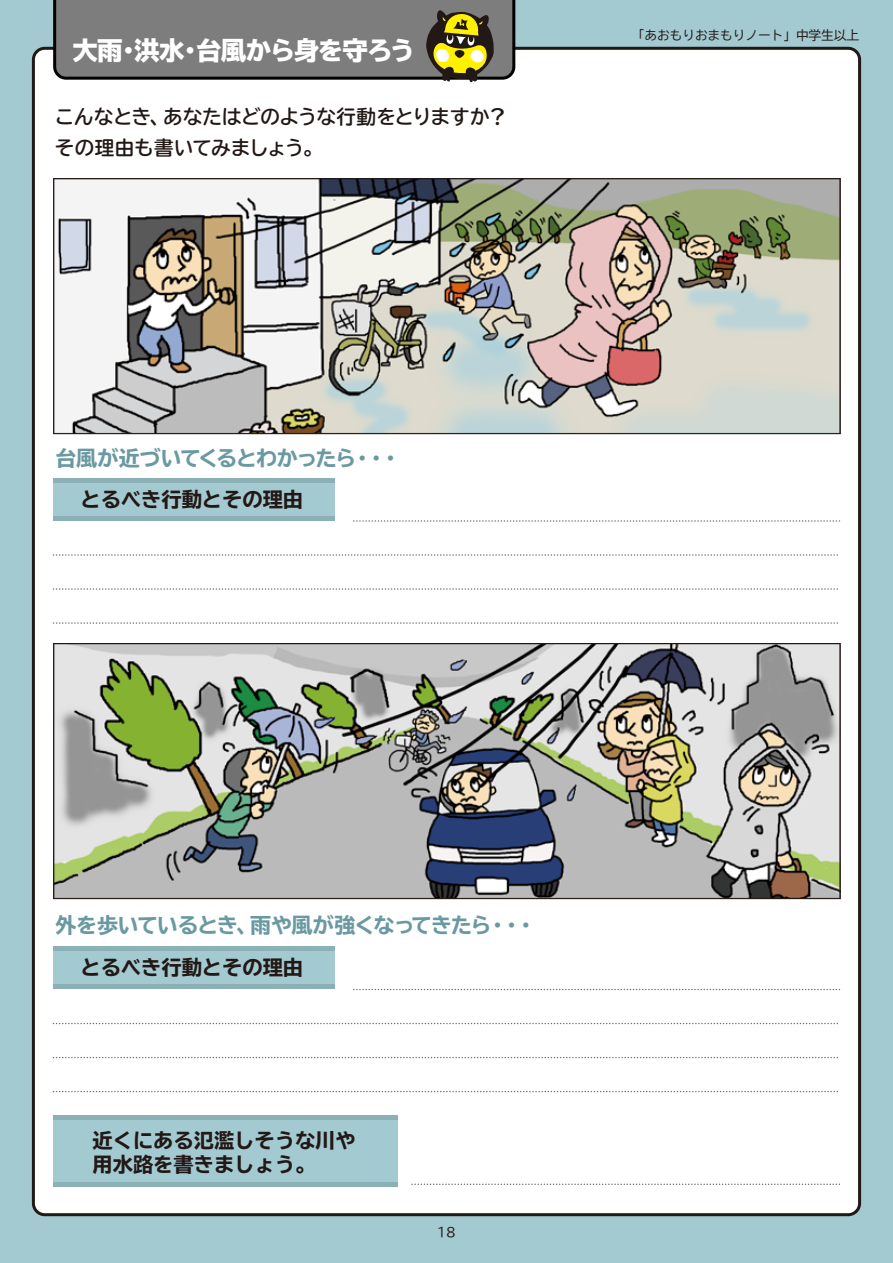
<style>
.page{position:relative;width:893px;height:1263px;background:#a4cad1}
.page>*{position:absolute;margin:0;border:0;box-sizing:border-box;transform-origin:0 0}
.t1{font:25.5px "TBUD Gothic H";letter-spacing:-.03em;color:#fff}
.t2{font:21px "TBUD Gothic E";letter-spacing:-.045em;color:#6a99a2}
.t3{font:20.25px/24px "TBUD Gothic E";color:#221815}
.t4{font:19.5px/31.5px "TBUDR Gothic B";letter-spacing:-.005em;color:#221815}
.t5{font:12.75px "TBUD Gothic R";letter-spacing:-.01em;color:#221815}
</style>
<div class="page">
<div style="left:32px;top:47px;width:829px;height:1169px;background:#fff"></div>
<div style="left:54px;top:946px;width:281px;height:43px;background:#a4cad1"></div>
<div style="left:54px;top:946px;width:281px;height:5px;background:#8bb1b6"></div>
<hr style="left:54px;top:985px;width:281px;height:4px;background:#8bb1b6">
<div style="left:54px;top:1115px;width:344px;height:72px;background:#a4cad1"></div>
<hr style="left:54px;top:1115px;width:344px;height:4px;background:#8bb1b6">
<hr style="left:54px;top:1183px;width:344px;height:4px;background:#8bb1b6">
<div style="left:54px;top:478px;width:281px;height:42px;background:#a4cad1"></div>
<hr style="left:54px;top:478px;width:281px;height:4px;background:#8bb1b6">
<hr style="left:54px;top:516px;width:281px;height:4px;background:#8bb1b6">
<svg style="left:53px;top:1057px;width:786px;height:1px"></svg>
<svg style="left:53px;top:1091px;width:786px;height:1px"></svg>
<svg style="left:354px;top:989px;width:485px;height:1px"></svg>
<svg style="left:53px;top:588px;width:786px;height:2px"></svg>
<svg style="left:53px;top:1023px;width:786px;height:1px"></svg>
<svg style="left:53px;top:554px;width:786px;height:2px"></svg>
<svg style="left:53px;top:622px;width:786px;height:2px"></svg>
<svg style="left:354px;top:520px;width:485px;height:2px"></svg>
<svg style="left:53px;top:0;width:462px;height:82px"></svg>
<svg style="left:412px;top:1183px;width:427px;height:2px"></svg>
<svg style="left:54px;top:643px;width:786px;height:256px"></svg>
<svg style="left:54px;top:179px;width:786px;height:255px"></svg>
<p class="t1" style="left:72px;top:38px;width:344px">大雨・洪水・台風から身を守ろう</p>
<p class="t4" style="left:55px;top:102px;width:454px">こんなとき、あなたはどのような行動をとりますか？その理由も書いてみましょう。</p>
<p class="t2" style="left:55px;top:448px;width:347px">台風が近づいてくるとわかったら・・・</p>
<p class="t3" style="left:80px;top:488px;width:224px">とるべき行動とその理由</p>
<p class="t5" style="left:632px;top:29px;width:229px">「あおもりおまもりノート」中学生以上</p>
<p class="t2" style="left:55px;top:914px;width:482px">外を歩いているとき、雨や風が強くなってきたら・・・</p>
<p class="t3" style="left:80px;top:957px;width:224px">とるべき行動とその理由</p>
<p class="t3" style="left:93px;top:1129px;width:265px">近くにある氾濫しそうな川や用水路を書きましょう。</p>
<p class="t5" style="left:437px;top:1225px;width:21px">18</p>
</div>
